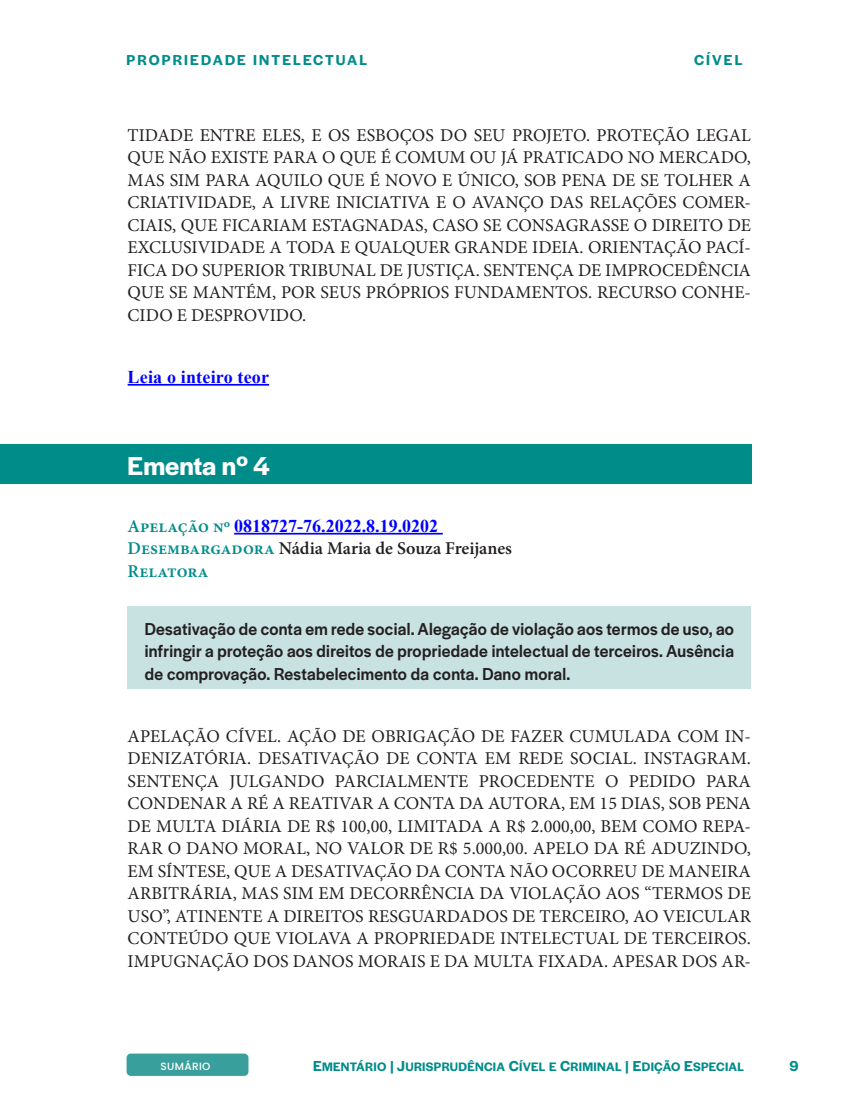
<style>
.page{position:relative;width:851px;height:1106px;background:#fff}
.page>*{position:absolute;margin:0;border:0;box-sizing:border-box;transform-origin:0 0}
.t1{font:600 27px "Halyard Display";color:#fff}
.t2{font:18px/22.5px "Minion Pro";color:#231f20;text-align:justify}
.t3{font:500 18px/22.5px "Halyard Display";letter-spacing:.02em;color:#231f20;text-align:justify;scale:.95 1}
.t4{font:700 18px "Times New Roman";color:#00f}
.t5{font:600 18px/22.5px "Minion Pro";color:#231f20}
.t6{font:600 15px "Halyard Display";letter-spacing:.14em;color:#008d8a}
.t7{font:15px "Halyard Display Semi Bold SC850";color:#008d8a}
.t8{font:12.75px "Halyard Display Semi Bold SC850";letter-spacing:.025em;color:#008d8a}
.t9{font:500 10.5px "Poppins";letter-spacing:.03em;color:#fff}
.s1{font-family:"Minion Pro";font-weight:600;color:#008d8a}
.s2{color:#008d8a}
.s3{font-size:15px}
</style>
<div class="page">
<hr style="left:128px;top:384px;width:141px;height:1px;background:#00f">
<div style="left:0;top:444px;width:750px;height:40px;background:#008d8a"></div>
<hr style="left:234px;top:533px;width:208px;height:1px;background:#00f">
<div style="left:128px;top:606px;width:622px;height:83px;background:#c8e1e1"></div>
<svg style="left:130px;top:1056px;width:119px;height:20px"></svg>
<div style="left:126px;top:1053px;width:122px;height:22px;background:#399f9d;border-radius:4px"></div>
<p class="t6" style="left:126px;top:50px;width:242px">PROPRIEDADE INTELECTUAL</p>
<p class="t6" style="left:694px;top:50px;width:50px">CÍVEL</p>
<p class="t2" style="left:128px;top:124px;width:624px">TIDADE ENTRE ELES, E OS ESBOÇOS DO SEU PROJETO. PROTEÇÃO LEGAL QUE NÃO EXISTE PARA O QUE É COMUM OU JÁ PRATICADO NO MERCADO, MAS SIM PARA AQUILO QUE É NOVO E ÚNICO, SOB PENA DE SE TOLHER A CRIATIVIDADE, A LIVRE INICIATIVA E O AVANÇO DAS RELAÇÕES COMER-CIAIS, QUE FICARIAM ESTAGNADAS, CASO SE CONSAGRASSE O DIREITO DE EXCLUSIVIDADE A TODA E QUALQUER GRANDE IDEIA. ORIENTAÇÃO PACÍ-FICA DO SUPERIOR TRIBUNAL DE JUSTIÇA. SENTENÇA DE IMPROCEDÊNCIA QUE SE MANTÉM, POR SEUS PRÓPRIOS FUNDAMENTOS. RECURSO CONHE-CIDO E DESPROVIDO.</p>
<p class="t4" style="left:128px;top:364px;width:143px">Leia o inteiro teor</p>
<h1 class="t1" style="left:128px;top:446px;width:144px">Ementa nº 4</h1>
<p class="t4" style="left:128px;top:513px;width:312px"><span class="s1">Apelação nº</span> 0818727-76.2022.8.19.0202</p>
<p class="t5" style="left:128px;top:537px;width:386px"><span class="s2">Desembargadora</span> Nádia Maria de Souza Freijanes<br><span class="s2">Relatora</span></p>
<p class="t3" style="left:145px;top:616px;width:621px">Desativação de conta em rede social. Alegação de violação aos termos de uso, ao infringir a proteção aos direitos de propriedade intelectual de terceiros. Ausência de comprovação. Restabelecimento da conta. Dano moral.</p>
<p class="t2" style="left:128px;top:724px;width:624px">APELAÇÃO CÍVEL. AÇÃO DE OBRIGAÇÃO DE FAZER CUMULADA COM IN-DENIZATÓRIA. DESATIVAÇÃO DE CONTA EM REDE SOCIAL. INSTAGRAM.<br>SENTENÇA JULGANDO PARCIALMENTE PROCEDENTE O PEDIDO PARA CONDENAR A RÉ A REATIVAR A CONTA DA AUTORA, EM 15 DIAS, SOB PENA DE MULTA DIÁRIA DE R$ 100,00, LIMITADA A R$ 2.000,00, BEM COMO REPA-RAR O DANO MORAL, NO VALOR DE R$ 5.000,00. APELO DA RÉ ADUZINDO, EM SÍNTESE, QUE A DESATIVAÇÃO DA CONTA NÃO OCORREU DE MANEIRA ARBITRÁRIA, MAS SIM EM DECORRÊNCIA DA VIOLAÇÃO AOS “TERMOS DE USO”, ATINENTE A DIREITOS RESGUARDADOS DE TERCEIRO, AO VEICULAR CONTEÚDO QUE VIOLAVA A PROPRIEDADE INTELECTUAL DE TERCEIROS.<br>IMPUGNAÇÃO DOS DANOS MORAIS E DA MULTA FIXADA. APESAR DOS AR-</p>
<p class="t9" style="left:161px;top:1060px;width:51px">SUMÁRIO</p>
<p class="t8" style="left:313px;top:1057px;width:432px"><span class="s3">E</span>MENTÁRIO <span class="s3">| J</span>URISPRUDÊNCIA <span class="s3">C</span>ÍVEL E <span class="s3">C</span>RIMINAL <span class="s3">| E</span>DIÇÃO <span class="s3">E</span>SPECIAL</p>
<p class="t7" style="left:789px;top:1055px;width:11px">9</p>
</div>
